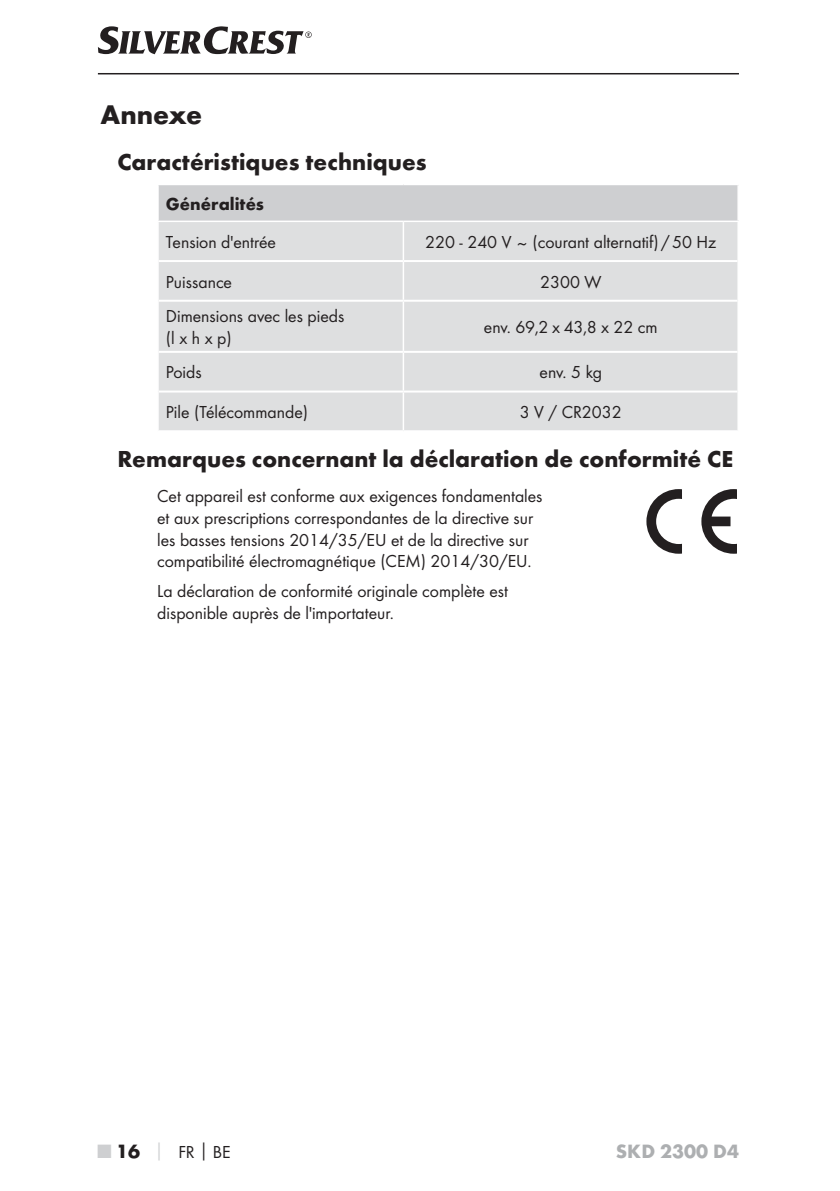
<style>
.page{position:relative;width:840px;height:1191px;background:#fff}
.page>*{position:absolute;margin:0;border:0;box-sizing:border-box;transform-origin:0 0}
.t1{font:700 28px "Futura";color:#231f20}
.t2{font:700 24px "Futura";color:#231f20}
.t3{font:700 20px "Futura";color:#adafb1}
.t4{font:18px/21.6px "Futura Boo";color:#231f20}
.t5{font:700 18px "Futura";color:#231f20}
.s1{font-family:"Futura";font-weight:700;font-size:20px;color:#cecfd1}
.s2{font-family:"Futura";font-weight:700;font-size:20px}
.s3{font-family:"Futura";font-weight:700;color:#cecfd1}
.s4{font-family:"Futura";font-weight:700}
</style>
<div class="page">
<hr style="left:98px;top:73px;width:640px;height:1px;background:#231f20">
<svg style="left:98px;top:26px;width:213px;height:28px"></svg>
<div style="left:158px;top:184px;width:579px;height:37px;background:#cecfd1"></div>
<div style="left:159px;top:222px;width:578px;height:208px;background:#dedfe0"></div>
<hr style="left:157px;top:184px;width:246px;height:1px;background:#fff">
<hr style="left:157px;top:185px;width:2px;height:36px;background:#fff">
<hr style="left:403px;top:184px;width:335px;height:1px;background:#fff">
<hr style="left:402px;top:222px;width:2px;height:38px;background:#fff">
<hr style="left:402px;top:262px;width:2px;height:38px;background:#fff">
<hr style="left:402px;top:302px;width:2px;height:49px;background:#fff">
<hr style="left:402px;top:353px;width:2px;height:37px;background:#fff">
<hr style="left:402px;top:392px;width:2px;height:38px;background:#fff">
<hr style="left:159px;top:260px;width:244px;height:2px;background:#fff">
<hr style="left:403px;top:260px;width:334px;height:2px;background:#fff">
<hr style="left:159px;top:300px;width:244px;height:2px;background:#fff">
<hr style="left:403px;top:300px;width:334px;height:2px;background:#fff">
<hr style="left:159px;top:351px;width:244px;height:2px;background:#fff">
<hr style="left:403px;top:351px;width:334px;height:2px;background:#fff">
<hr style="left:159px;top:390px;width:244px;height:2px;background:#fff">
<hr style="left:403px;top:390px;width:334px;height:2px;background:#fff">
<svg style="left:646px;top:489px;width:35px;height:65px"></svg>
<svg style="left:701px;top:489px;width:35px;height:65px"></svg>
<h1 class="t1" style="left:100px;top:104px;width:103px">Annexe</h1>
<h2 class="t2" style="left:117px;top:153px;width:310px">Caractéristiques techniques</h2>
<p class="t5" style="left:166px;top:197px;width:100px">Généralités</p>
<p class="t4" style="left:166px;top:232px;width:111px">Tension d'entrée</p>
<p class="t4" style="left:425px;top:232px;width:292px">220 - 240 V ~ (courant alternatif) / 50 Hz</p>
<p class="t4" style="left:166px;top:272px;width:68px">Puissance</p>
<p class="t4" style="left:540px;top:272px;width:63px">2300 W</p>
<p class="t4" style="left:166px;top:306px;width:180px">Dimensions avec les pieds (l x h x p)</p>
<p class="t4" style="left:483px;top:317px;width:175px">env. 69,2 x 43,8 x 22 cm</p>
<p class="t4" style="left:166px;top:362px;width:37px">Poids</p>
<p class="t4" style="left:539px;top:362px;width:64px">env. 5 kg</p>
<p class="t4" style="left:166px;top:402px;width:143px">Pile (Télécommande)</p>
<p class="t4" style="left:519px;top:402px;width:103px">3 V / CR2032</p>
<h2 class="t2" style="left:117px;top:450px;width:616px">Remarques concernant la déclaration de conformité CE</h2>
<p class="t4" style="left:157px;top:486px;width:386px">Cet appareil est conforme aux exigences fondamentales et aux prescriptions correspondantes de la directive sur les basses tensions 2014/35/EU et de la directive sur compatibilité électromagnétique (CEM) 2014/30/EU.</p>
<p class="t4" style="left:157px;top:581px;width:352px">La déclaration de conformité originale complète est disponible auprès de l'importateur.</p>
<p class="t4" style="left:98px;top:1141px;width:134px"><span class="s1">■</span> <span class="s2">16</span> <span class="s3">│</span> FR<span class="s4">│</span>BE</p>
<p class="t3" style="left:615px;top:1143px;width:125px">SKD 2300 D4</p>
</div>
